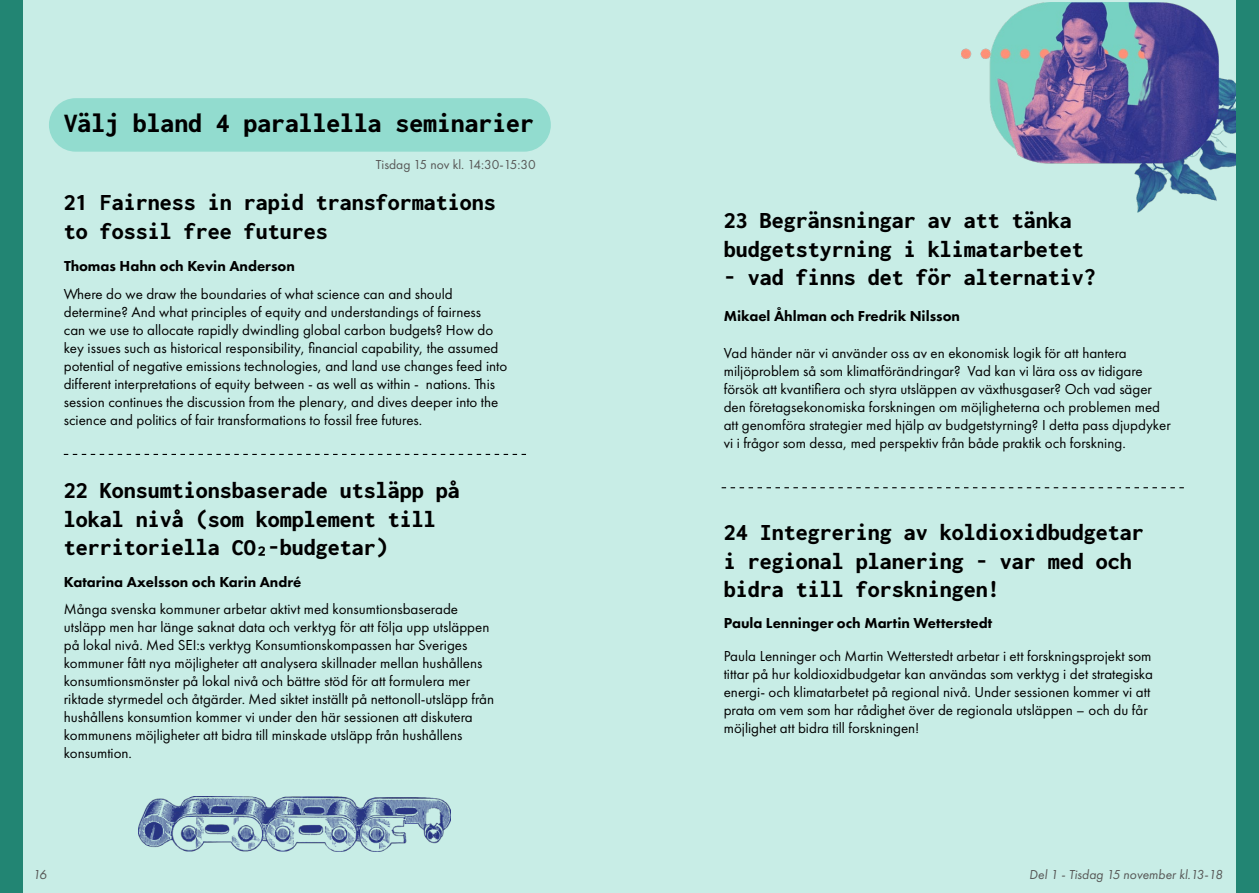
<style>
.page{position:relative;width:1259px;height:893px;background:#c8ede6}
.page>*{position:absolute;margin:0;border:0;box-sizing:border-box;transform-origin:0 0}
.t1{font:27.6px "Inconsolata";color:#000}
.t2{font:24px/28.8px "Inconsolata";color:#000}
.t3{font:15px/18px "Futura PT";color:#000}
.t4{font:800 15px "Futura PT";color:#000}
.t5{font:italic 13.5px "Futura PT";color:#575756}
.t6{font:13.5px "Futura PT";color:#575756}
</style>
<div class="page">
<div style="left:49px;top:98px;width:502px;height:54px;background:#92dccf;border-radius:27px"></div>
<img style="left:139px;top:797px;width:312px;height:54px">
<img style="left:961px;top:2px;width:275px;height:210px">
<svg style="left:64px;top:454px;width:462px;height:1px"></svg>
<svg style="left:721px;top:487px;width:462px;height:1px"></svg>
<div style="left:1236px;top:0;width:23px;height:893px;background:#228573"></div>
<div style="left:0;top:0;width:22px;height:893px;background:#228573"></div>
<h1 class="t1" style="left:64px;top:105px;width:471px">Välj bland 4 parallella seminarier</h1>
<p class="t6" style="left:376px;top:157px;width:162px">Tisdag 15 nov kl. 14:30-15:30</p>
<h2 class="t2" style="left:64px;top:189px;width:434px">21 Fairness in rapid transformations to fossil free futures</h2>
<p class="t4" style="left:64px;top:257px;width:232px">Thomas Hahn och Kevin Anderson</p>
<p class="t3" style="left:64px;top:285px;width:445px">Where do we draw the boundaries of what science can and should determine? And what principles of equity and understandings of fairness<br>can we use to allocate rapidly dwindling global carbon budgets? How do key issues such as historical responsibility, financial capability, the assumed potential of negative emissions technologies, and land use changes feed into different interpretations of equity between - as well as within - nations. This session continues the discussion from the plenary, and dives deeper into the science and politics of fair transformations to fossil free futures.</p>
<h2 class="t2" style="left:64px;top:476px;width:398px">22 Konsumtionsbaserade utsläpp på lokal nivå (som komplement till territoriella CO₂-budgetar)</h2>
<p class="t4" style="left:64px;top:573px;width:239px">Katarina Axelsson och Karin André</p>
<p class="t3" style="left:64px;top:600px;width:432px">Många svenska kommuner arbetar aktivt med konsumtionsbaserade utsläpp men har länge saknat data och verktyg för att följa upp utsläppen på lokal nivå. Med SEI:s verktyg Konsumtionskompassen har Sveriges kommuner fått nya möjligheter att analysera skillnader mellan hushållens konsumtionsmönster på lokal nivå och bättre stöd för att formulera mer riktade styrmedel och åtgärder. Med siktet inställt på nettonoll-utsläpp från hushållens konsumtion kommer vi under den här sessionen att diskutera kommunens möjligheter att bidra till minskade utsläpp från hushållens konsumtion.</p>
<h2 class="t2" style="left:724px;top:206px;width:361px">23 Begränsningar av att tänka budgetstyrning i klimatarbetet</h2>
<h2 class="t2" style="left:724px;top:264px;width:373px">- vad finns det för alternativ?</h2>
<p class="t4" style="left:724px;top:306px;width:238px">Mikael Åhlman och Fredrik Nilsson</p>
<p class="t3" style="left:724px;top:343px;width:448px">Vad händer när vi använder oss av en ekonomisk logik för att hantera miljöproblem så som klimatförändringar? Vad kan vi lära oss av tidigare försök att kvantifiera och styra utsläppen av växthusgaser? Och vad säger den företagsekonomiska forskningen om möjligheterna och problemen med att genomföra strategier med hjälp av budgetstyrning? I detta pass djupdyker vi i frågor som dessa, med perspektiv från både praktik och forskning.</p>
<h2 class="t2" style="left:724px;top:518px;width:421px">24 Integrering av koldioxidbudgetar i regional planering - var med och bidra till forskningen!</h2>
<p class="t4" style="left:724px;top:614px;width:270px">Paula Lenninger och Martin Wetterstedt</p>
<p class="t3" style="left:724px;top:647px;width:431px">Paula Lenninger och Martin Wetterstedt arbetar i ett forskningsprojekt som tittar på hur koldioxidbudgetar kan användas som verktyg i det strategiska energi- och klimatarbetet på regional nivå. Under sessionen kommer vi att prata om vem som har rådighet över de regionala utsläppen – och du får möjlighet att bidra till forskningen!</p>
<p class="t5" style="left:33px;top:866px;width:15px">16</p>
<p class="t5" style="left:1029px;top:866px;width:195px">Del 1 - Tisdag 15 november kl.13-18</p>
</div>
